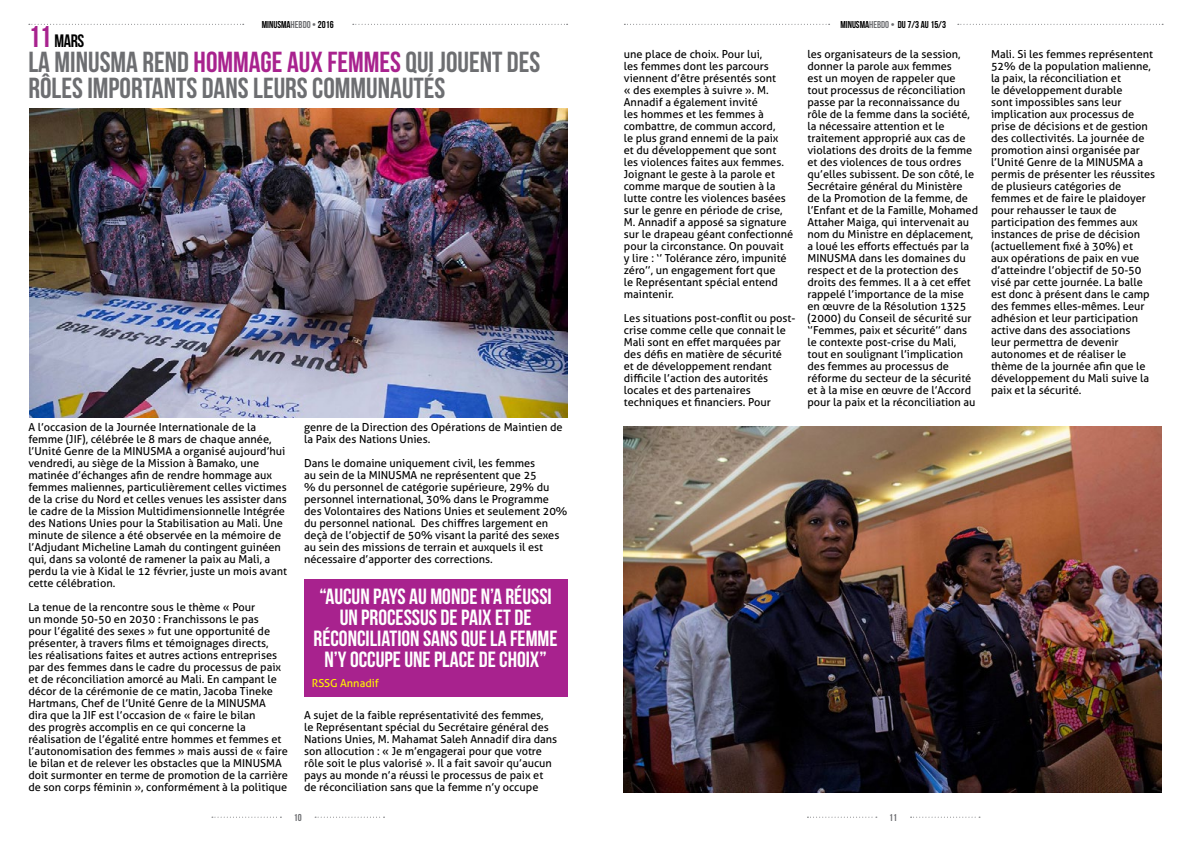
<style>
.page{position:relative;width:1191px;height:842px;background:#fff}
.page>*{position:absolute;margin:0;border:0;box-sizing:border-box;transform-origin:0 0}
.t1{font:29px/26px "Bebas Neue";color:#6d6e71}
.t2{font:22px/21px "Bebas Neue";color:#fff;text-align:center}
.t3{font:18px "Bebas Neue";color:#000}
.t4{font:11px/12px "Aller";color:#000}
.t5{font:11px "Aller";color:#fff200}
.t6{font:10px "Bebas Neue";color:#000}
.t7{font:10px "Bebas Neue";color:#6d6e71}
.s1{font-size:30px;color:#a8228e}
.s2{color:#6d6e71}
.s3{color:#a8228e}
</style>
<div class="page">
<svg style="left:29px;top:24px;width:215px;height:1px"></svg>
<svg style="left:353px;top:24px;width:214px;height:1px"></svg>
<svg style="left:624px;top:24px;width:205px;height:1px"></svg>
<svg style="left:957px;top:24px;width:206px;height:1px"></svg>
<svg style="left:315px;top:817px;width:69px;height:1px"></svg>
<svg style="left:212px;top:817px;width:69px;height:1px"></svg>
<svg style="left:910px;top:817px;width:70px;height:1px"></svg>
<svg style="left:807px;top:817px;width:70px;height:1px"></svg>
<img style="left:29px;top:108px;width:538px;height:309px">
<div style="left:304px;top:579px;width:263px;height:117px;background:#a8228e"></div>
<img style="left:624px;top:427px;width:537px;height:365px">
<h3 class="t3" style="left:28px;top:31px;width:57px"><span class="s1">11</span> MARS</h3>
<p class="t6" style="left:262px;top:19px;width:73px">MINUSMA<span class="s2">HEBDO •</span> 2016</p>
<p class="t6" style="left:840px;top:19px;width:107px">MINUSMA<span class="s2">HEBDO •</span> DU 7/3 AU 15/3</p>
<h1 class="t1" style="left:28px;top:48px;width:513px">LA MINUSMA REND <span class="s3">HOMMAGE AUX FEMMES</span> QUI JOUENT DES<br>RÔLES IMPORTANTS DANS LEURS COMMUNAUTÉS</h1>
<p class="t4" style="left:28px;top:421px;width:260px">A l’occasion de la Journée Internationale de la femme (JIF), célébrée le 8 mars de chaque année, l’Unité Genre de la MINUSMA a organisé aujourd’hui vendredi, au siège de la Mission à Bamako, une matinée d’échanges afin de rendre hommage aux femmes maliennes, particulièrement celles victimes de la crise du Nord et celles venues les assister dans le cadre de la Mission Multidimensionnelle Intégrée des Nations Unies pour la Stabilisation au Mali. Une minute de silence a été observée en la mémoire de l’Adjudant Micheline Lamah du contingent guinéen qui, dans sa volonté de ramener la paix au Mali, a perdu la vie à Kidal le 12 février, juste un mois avant cette célébration.</p>
<p class="t4" style="left:28px;top:601px;width:261px">La tenue de la rencontre sous le thème « Pour<br>un monde 50-50 en 2030 : Franchissons le pas<br>pour l’égalité des sexes » fut une opportunité de présenter, à travers films et témoignages directs,<br>les réalisations faites et autres actions entreprises par des femmes dans le cadre du processus de paix et de réconciliation amorcé au Mali. En campant le décor de la cérémonie de ce matin, Jacoba Tineke Hartmans, Chef de l’Unité Genre de la MINUSMA<br>dira que la JIF est l’occasion de « faire le bilan<br>des progrès accomplis en ce qui concerne la réalisation de l’égalité entre hommes et femmes et l’autonomisation des femmes » mais aussi de « faire le bilan et de relever les obstacles que la MINUSMA doit surmonter en terme de promotion de la carrière de son corps féminin », conformément à la politique</p>
<p class="t4" style="left:304px;top:421px;width:260px">genre de la Direction des Opérations de Maintien de la Paix des Nations Unies.</p>
<p class="t4" style="left:304px;top:457px;width:265px">Dans le domaine uniquement civil, les femmes<br>au sein de la MINUSMA ne représentent que 25<br>% du personnel de catégorie supérieure, 29% du personnel international, 30% dans le Programme des Volontaires des Nations Unies et seulement 20% du personnel national. Des chiffres largement en deçà de l’objectif de 50% visant la parité des sexes au sein des missions de terrain et auxquels il est nécessaire d’apporter des corrections.</p>
<h2 class="t2" style="left:313px;top:586px;width:246px">“AUCUN PAYS AU MONDE N’A RÉUSSI<br>UN PROCESSUS DE PAIX ET DE<br>RÉCONCILIATION SANS QUE LA FEMME<br>N’Y OCCUPE UNE PLACE DE CHOIX”</h2>
<p class="t5" style="left:312px;top:677px;width:69px">RSSG Annadif</p>
<p class="t4" style="left:304px;top:709px;width:255px">A sujet de la faible représentativité des femmes,<br>le Représentant spécial du Secrétaire général des Nations Unies, M. Mahamat Saleh Annadif dira dans son allocution : « Je m’engagerai pour que votre rôle soit le plus valorisé ». Il a fait savoir qu’aucun pays au monde n’a réussi le processus de paix et de réconciliation sans que la femme n’y occupe</p>
<p class="t4" style="left:624px;top:48px;width:171px">une place de choix. Pour lui,<br>les femmes dont les parcours viennent d’être présentés sont<br>« des exemples à suivre ». M.<br>Annadif a également invité<br>les hommes et les femmes à combattre, de commun accord,<br>le plus grand ennemi de la paix<br>et du développement que sont les violences faites aux femmes.<br>Joignant le geste à la parole et comme marque de soutien à la lutte contre les violences basées sur le genre en période de crise,<br>M. Annadif a apposé sa signature sur le drapeau géant confectionné pour la circonstance. On pouvait<br>y lire : ‘’ Tolérance zéro, impunité zéro’’, un engagement fort que<br>le Représentant spécial entend maintenir.</p>
<p class="t4" style="left:624px;top:312px;width:173px">Les situations post-conflit ou post&shy;crise comme celle que connait le<br>Mali sont en effet marquées par des défis en matière de sécurité<br>et de développement rendant difficile l’action des autorités locales et des partenaires techniques et financiers. Pour</p>
<p class="t4" style="left:807px;top:48px;width:172px">les organisateurs de la session, donner la parole aux femmes<br>est un moyen de rappeler que tout processus de réconciliation passe par la reconnaissance du rôle de la femme dans la société, la nécessaire attention et le traitement approprié aux cas de violations des droits de la femme et des violences de tous ordres qu’elles subissent. De son côté, le<br>Secrétaire général du Ministère<br>de la Promotion de la femme, de l’Enfant et de la Famille, Mohamed<br>Attaher Maiga, qui intervenait au nom du Ministre en déplacement, a loué les efforts effectués par la<br>MINUSMA dans les domaines du respect et de la protection des droits des femmes. Il a à cet effet rappelé l’importance de la mise en œuvre de la Résolution 1325 (2000) du Conseil de sécurité sur ‘’Femmes, paix et sécurité’’ dans le contexte post-crise du Mali, tout en soulignant l’implication des femmes au processus de réforme du secteur de la sécurité et à la mise en œuvre de l’Accord pour la paix et la réconciliation au</p>
<p class="t4" style="left:991px;top:48px;width:166px">Mali. Si les femmes représentent<br>52% de la population malienne, la paix, la réconciliation et<br>le développement durable<br>sont impossibles sans leur implication aux processus de prise de décisions et de gestion des collectivités. La journée de promotion ainsi organisée par l’Unité Genre de la MINUSMA a permis de présenter les réussites de plusieurs catégories de femmes et de faire le plaidoyer pour rehausser le taux de participation des femmes aux instances de prise de décision (actuellement fixé à 30%) et<br>aux opérations de paix en vue d’atteindre l’objectif de 50-50 visé par cette journée. La balle est donc à présent dans le camp des femmes elles-mêmes. Leur adhésion et leur participation active dans des associations<br>leur permettra de devenir autonomes et de réaliser le thème de la journée afin que le développement du Mali suive la paix et la sécurité.</p>
<p class="t7" style="left:294px;top:812px;width:9px">10</p>
<p class="t7" style="left:889px;top:812px;width:9px">11</p>
</div>
